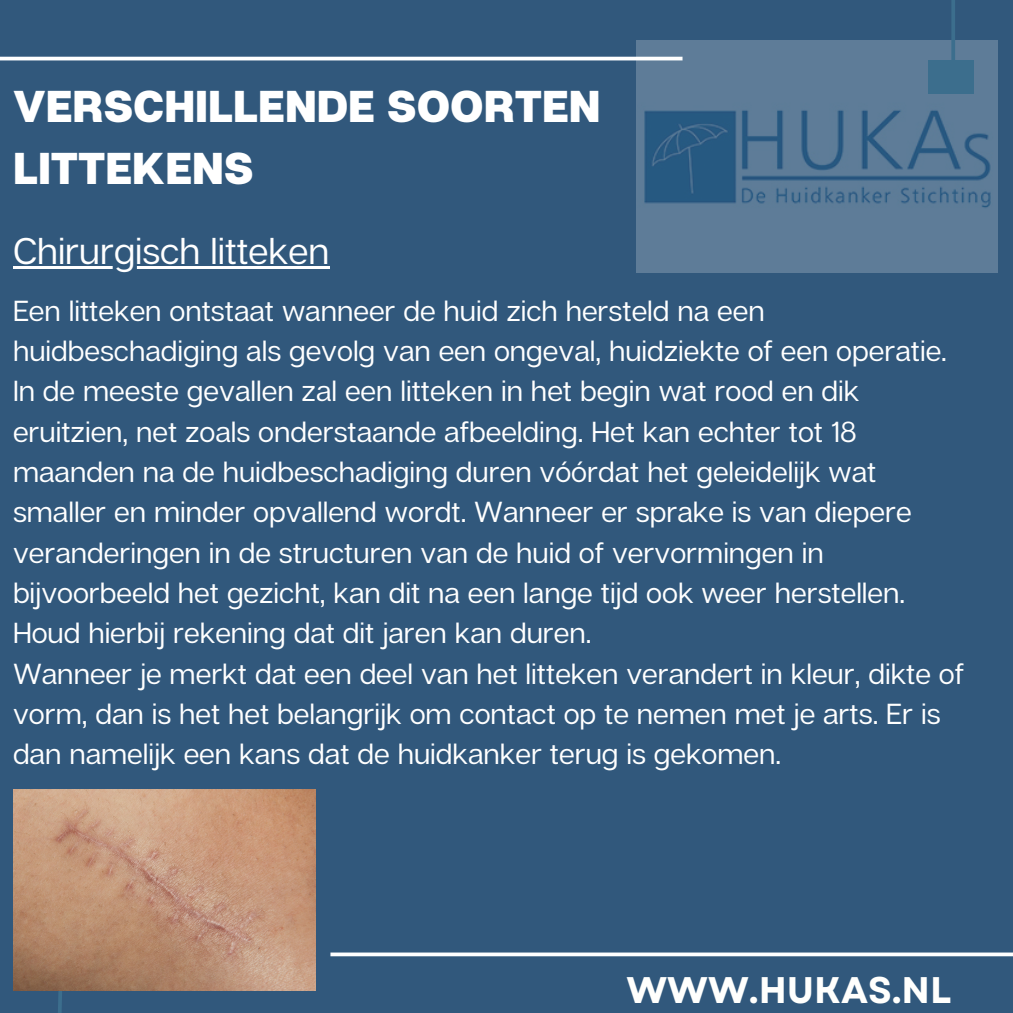
<style>
.page{position:relative;width:1013px;height:1013px;background:#fff}
.page>*{position:absolute;margin:0;border:0;box-sizing:border-box;transform-origin:0 0}
.t1{font:800 44.5px/61.9px "Articulat CF";color:#fff}
.t2{font:37px "Articulat CF";color:#fff}
.t3{font:700 37px "Garet";color:#fffffd}
.t4{font:28.88px/40.2px "Articulat CF";color:#fff}
</style>
<div class="page">
<div style="left:0;top:0;width:1012px;height:1012px;background:#31587c"></div>
<img style="left:637px;top:41px;width:360px;height:231px">
<hr style="left:0;top:57px;width:682px;height:3px;background:#fff">
<svg style="left:330px;top:952px;width:682px;height:4px;background:#e3e8ed"></svg>
<hr style="left:951px;top:0;width:4px;height:60px;background:#3c6e8d">
<svg style="left:56px;top:990px;width:9px;height:22px"></svg>
<div style="left:928px;top:60px;width:45px;height:34px;background:#3c6e8d"></div>
<img style="left:13px;top:789px;width:303px;height:201px">
<hr style="left:13px;top:266px;width:316px;height:2px;background:#fff">
<h1 class="t1" style="left:13px;top:74px;width:589px">VERSCHILLENDE SOORTEN<br>LITTEKENS</h1>
<p class="t2" style="left:13px;top:227px;width:318px">Chirurgisch litteken</p>
<p class="t4" style="left:13px;top:289px;width:935px">Een litteken ontstaat wanneer de huid zich hersteld na een huidbeschadiging als gevolg van een ongeval, huidziekte of een operatie.<br>In de meeste gevallen zal een litteken in het begin wat rood en dik eruitzien, net zoals onderstaande afbeelding. Het kan echter tot 18 maanden na de huidbeschadiging duren vóórdat het geleidelijk wat smaller en minder opvallend wordt. Wanneer er sprake is van diepere veranderingen in de structuren van de huid of vervormingen in bijvoorbeeld het gezicht, kan dit na een lange tijd ook weer herstellen.<br>Houd hierbij rekening dat dit jaren kan duren.</p>
<p class="t4" style="left:13px;top:652px;width:952px">Wanneer je merkt dat een deel van het litteken verandert in kleur, dikte of vorm, dan is het het belangrijk om contact op te nemen met je arts. Er is dan namelijk een kans dat de huidkanker terug is gekomen.</p>
<h3 class="t3" style="left:626px;top:963px;width:326px">WWW.HUKAS.NL</h3>
</div>
